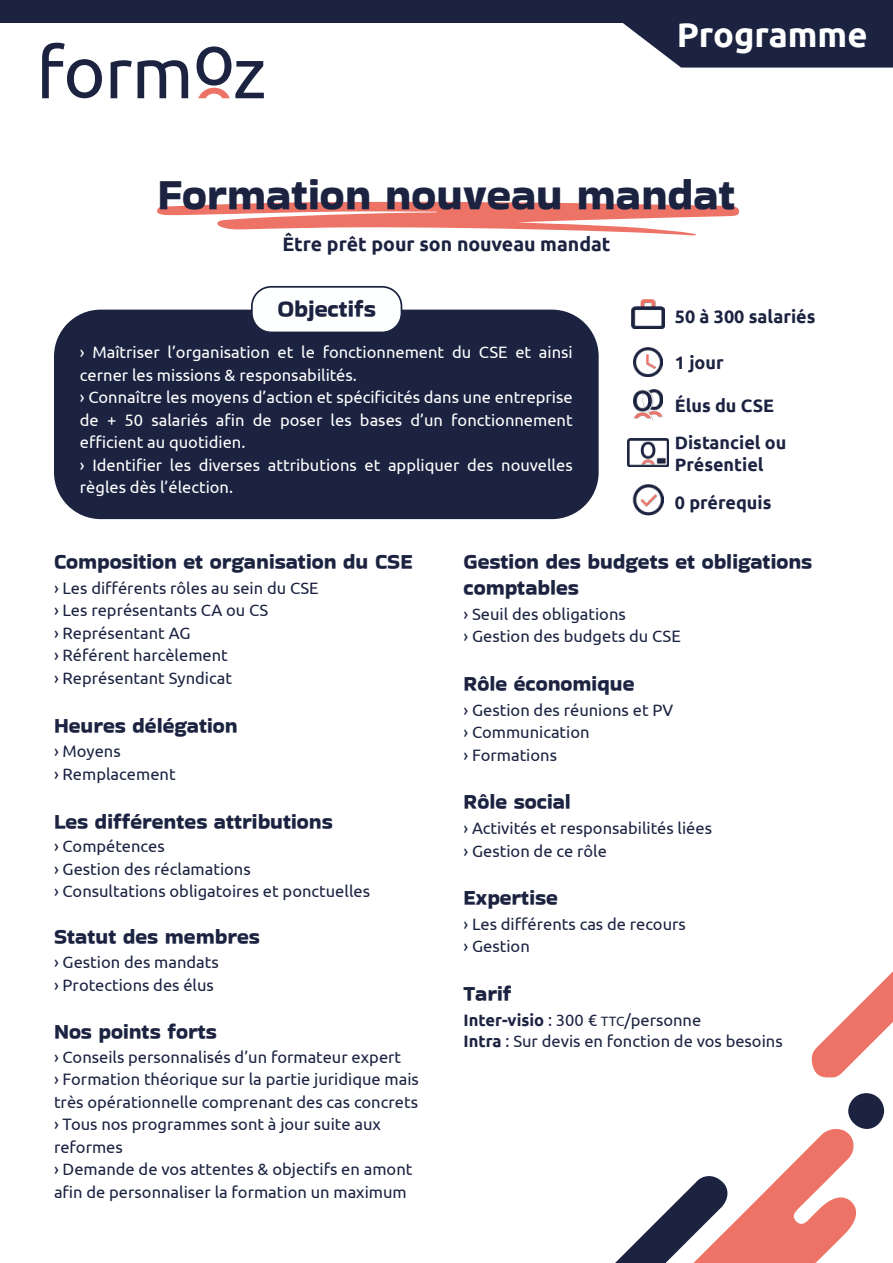
<style>
.page{position:relative;width:893px;height:1263px;background:#fff}
.page>*{position:absolute;margin:0;border:0;box-sizing:border-box;transform-origin:0 0}
.t1{font:45px "Bakbak One";color:#1b2341}
.t2{font:700 34.5px "Ubuntu";color:#fff}
.t3{font:24px "Bakbak One";color:#1b2341}
.t4{font:21.75px/26.1px "Bakbak One";color:#1b2341}
.t5{font:700 19.5px "Ubuntu";color:#1b2341}
.t6{font:700 18px/21.6px "Ubuntu";color:#1b2341}
.t7{font:16.5px/22.5px "Ubuntu";color:#1b2341}
.t8{font:16.5px/22.5px "Ubuntu";color:#fff}
.s1{font-weight:700}
.s2{font-size:13.5px}
</style>
<div class="page">
<svg style="left:615px;top:1129px;width:242px;height:134px"></svg>
<svg style="left:811px;top:971px;width:82px;height:107px"></svg>
<div style="left:848px;top:1093px;width:36px;height:36px;background:#1b2341;border-radius:50%"></div>
<div style="left:54px;top:310px;width:545px;height:209px;background:#1b2341;border-radius:47px"></div>
<svg style="left:157px;top:202px;width:582px;height:34px"></svg>
<svg style="left:42px;top:43px;width:60px;height:55px"></svg>
<svg style="left:111px;top:60px;width:21px;height:38px"></svg>
<svg style="left:138px;top:60px;width:50px;height:38px"></svg>
<svg style="left:197px;top:46px;width:67px;height:52px"></svg>
<div style="left:0;top:0;width:893px;height:23px;background:#1b2341"></div>
<svg style="left:623px;top:23px;width:270px;height:45px"></svg>
<div style="left:252px;top:287px;width:149px;height:45px;background:#feffff;border-radius:19px"></div>
<div style="left:251px;top:286px;width:151px;height:47px;border:2px solid #1b2341;border-radius:19px"></div>
<img style="left:633px;top:390px;width:29px;height:30px">
<img style="left:627px;top:439px;width:41px;height:27px">
<img style="left:632px;top:485px;width:31px;height:31px">
<img style="left:632px;top:299px;width:32px;height:30px">
<img style="left:633px;top:347px;width:29px;height:30px">
<h2 class="t2" style="left:677px;top:19px;width:192px">Programme</h2>
<h1 class="t1" style="left:157px;top:172px;width:579px">Formation nouveau mandat</h1>
<p class="t5" style="left:282px;top:235px;width:330px">Être prêt pour son nouveau mandat</p>
<h3 class="t3" style="left:277px;top:297px;width:100px">Objectifs</h3>
<p class="t8" style="left:80px;top:342px;width:494px">› Maîtriser l’organisation et le fonctionnement du CSE et ainsi cerner les missions &amp; responsabilités.<br>› Connaître les moyens d’action et spécificités dans une entreprise de + 50 salariés afin de poser les bases d’un fonctionnement efficient au quotidien.<br>› Identifier les diverses attributions et appliquer des nouvelles règles dès l’élection.</p>
<p class="t6" style="left:675px;top:306px;width:142px">50 à 300 salariés</p>
<p class="t6" style="left:675px;top:353px;width:50px">1 jour</p>
<p class="t6" style="left:675px;top:396px;width:101px">Élus du CSE</p>
<p class="t6" style="left:675px;top:433px;width:113px">Distanciel ou<br>Présentiel</p>
<p class="t6" style="left:675px;top:493px;width:98px">0 prérequis</p>
<h3 class="t4" style="left:54px;top:549px;width:360px">Composition et organisation du CSE</h3>
<h3 class="t4" style="left:463px;top:549px;width:350px">Gestion des budgets et obligations comptables</h3>
<p class="t7" style="left:54px;top:576px;width:266px">› Les différents rôles au sein du CSE › Les représentants CA ou CS<br>› Représentant AG<br>› Référent harcèlement<br>› Représentant Syndicat</p>
<p class="t7" style="left:463px;top:604px;width:219px">› Seuil des obligations<br>› Gestion des budgets du CSE</p>
<h3 class="t4" style="left:463px;top:671px;width:173px">Rôle économique</h3>
<h3 class="t4" style="left:54px;top:712px;width:185px">Heures délégation</h3>
<p class="t7" style="left:54px;top:741px;width:123px">› Moyens<br>› Remplacement</p>
<h3 class="t4" style="left:54px;top:809px;width:280px">Les différentes attributions</h3>
<p class="t7" style="left:54px;top:836px;width:318px">› Compétences<br>› Gestion des réclamations<br>› Consultations obligatoires et ponctuelles</p>
<h3 class="t4" style="left:54px;top:923px;width:207px">Statut des membres</h3>
<p class="t7" style="left:54px;top:952px;width:166px">› Gestion des mandats › Protections des élus</p>
<h3 class="t4" style="left:54px;top:1019px;width:164px">Nos points forts</h3>
<p class="t7" style="left:54px;top:1047px;width:366px">› Conseils personnalisés d’un formateur expert<br>› Formation théorique sur la partie juridique mais très opérationnelle comprenant des cas concrets › Tous nos programmes sont à jour suite aux reformes<br>› Demande de vos attentes &amp; objectifs en amont afin de personnaliser la formation un maximum</p>
<p class="t7" style="left:463px;top:699px;width:211px">› Gestion des réunions et PV › Communication<br>› Formations</p>
<h3 class="t4" style="left:463px;top:789px;width:109px">Rôle social</h3>
<p class="t7" style="left:463px;top:816px;width:250px">› Activités et responsabilités liées › Gestion de ce rôle</p>
<h3 class="t4" style="left:463px;top:885px;width:96px">Expertise</h3>
<p class="t7" style="left:463px;top:912px;width:224px">› Les différents cas de recours › Gestion</p>
<h3 class="t4" style="left:463px;top:981px;width:50px">Tarif</h3>
<p class="t7" style="left:463px;top:1010px;width:321px;line-height:21px"><span class="s1">Inter-visio</span> : 300 € <span class="s2">TTC</span>/personne<br><span class="s1">Intra</span> : Sur devis en fonction de vos besoins</p>
</div>
